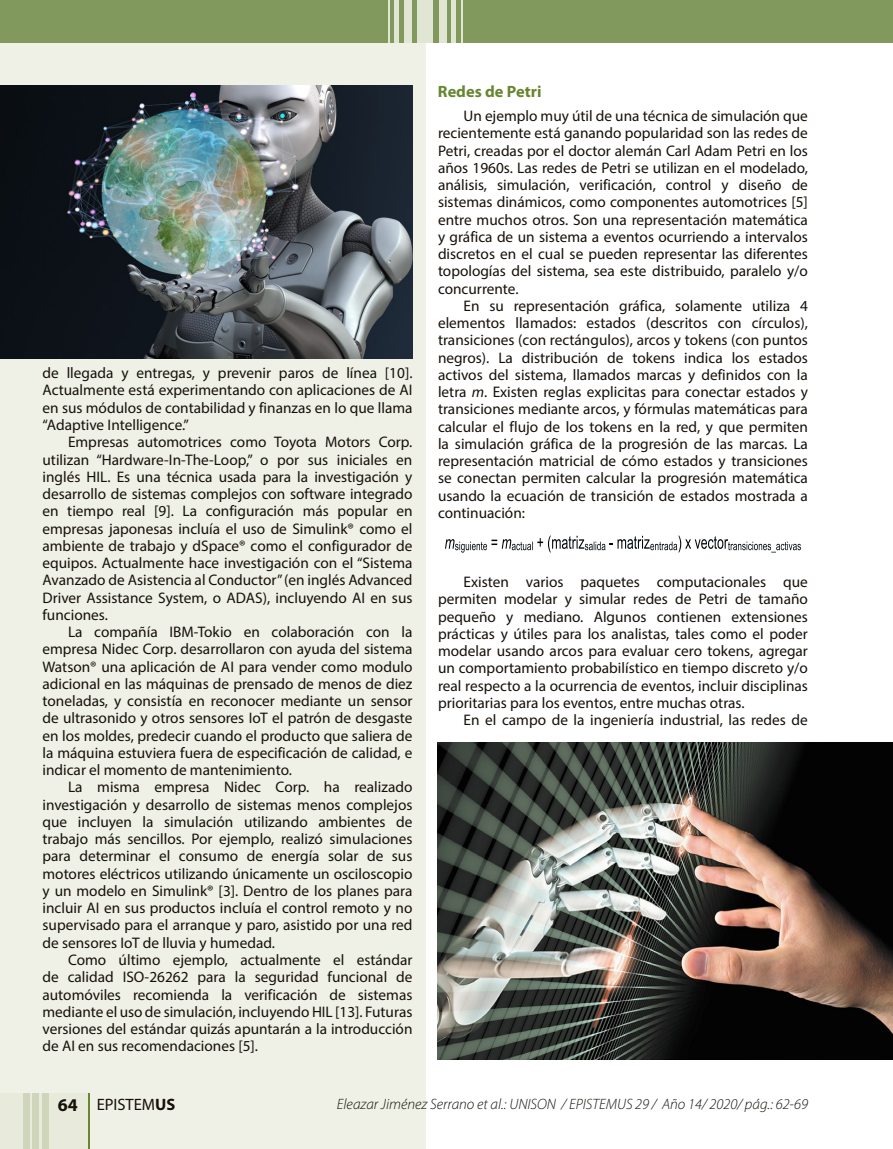
<style>
.page{position:relative;width:893px;height:1149px;background:#fff}
.page>*{position:absolute;margin:0;border:0;box-sizing:border-box;transform-origin:0 0}
.t1{font:16.5px "Myriad Pro";color:#16100a}
.t2{font:700 16.35px "Myriad Pro";color:#67862f}
.t3{font:15.3px/17.2px "Myriad Pro";color:#16100a;text-align:justify}
.t4{font:italic 300 15px "Myriad Pro";color:#16100a}
.s1{font-style:italic}
.s2{font-weight:700;font-size:18px}
.s3{font-weight:700}
</style>
<div class="page">
<div style="left:0;top:0;width:425px;height:1148px;background:#eff1e6"></div>
<svg style="left:445px;top:535px;width:356px;height:17px"></svg>
<div style="left:0;top:0;width:893px;height:43px;background:#81995c"></div>
<div style="left:417px;top:0;width:16px;height:43px;background:#e1e5d3"></div>
<div style="left:439px;top:0;width:8px;height:43px;background:#e1e5d3"></div>
<div style="left:404px;top:0;width:8px;height:43px;background:#e1e5d3"></div>
<hr style="left:452px;top:0;width:4px;height:43px;background:#e1e5d3">
<hr style="left:461px;top:0;width:2px;height:43px;background:#e1e5d3">
<hr style="left:388px;top:0;width:1px;height:43px;background:#e1e5d3">
<hr style="left:395px;top:0;width:4px;height:43px;background:#e1e5d3">
<img style="left:0;top:85px;width:412px;height:273px">
<img style="left:438px;top:742px;width:455px;height:317px">
<div style="left:0;top:1092px;width:89px;height:56px;background:#e8ebdc"></div>
<div style="left:23px;top:1092px;width:6px;height:56px;background:#ced5bb"></div>
<div style="left:32px;top:1092px;width:7px;height:56px;background:#ced5bb"></div>
<div style="left:42px;top:1092px;width:6px;height:56px;background:#ced5bb"></div>
<hr style="left:88px;top:1092px;width:1px;height:56px;background:#67862f">
<p class="t3" style="left:43px;top:364px;width:371px">de llegada y entregas, y prevenir paros de línea [10].<br>Actualmente está experimentando con aplicaciones de AI en sus módulos de contabilidad y finanzas en lo que llama “Adaptive Intelligence.”</p>
<p class="t3" style="left:43px;top:433px;width:371px;text-indent:26px">Empresas automotrices como Toyota Motors Corp. utilizan “Hardware-In-The-Loop,” o por sus iniciales en inglés HIL. Es una técnica usada para la investigación y desarrollo de sistemas complejos con software integrado en tiempo real [9]. La configuración más popular en empresas japonesas incluía el uso de Simulink® como el ambiente de trabajo y dSpace® como el configurador de equipos. Actualmente hace investigación con el “Sistema Avanzado de Asistencia al Conductor” (en inglés Advanced Driver Assistance System, o ADAS), incluyendo AI en sus funciones.</p>
<p class="t3" style="left:43px;top:623px;width:371px;text-indent:26px">La compañía IBM-Tokio en colaboración con la empresa Nidec Corp. desarrollaron con ayuda del sistema Watson® una aplicación de AI para vender como modulo adicional en las máquinas de prensado de menos de diez toneladas, y consistía en reconocer mediante un sensor de ultrasonido y otros sensores IoT el patrón de desgaste en los moldes, predecir cuando el producto que saliera de la máquina estuviera fuera de especificación de calidad, e indicar el momento de mantenimiento.</p>
<p class="t3" style="left:43px;top:778px;width:371px;text-indent:26px">La misma empresa Nidec Corp. ha realizado investigación y desarrollo de sistemas menos complejos que incluyen la simulación utilizando ambientes de trabajo más sencillos. Por ejemplo, realizó simulaciones para determinar el consumo de energía solar de sus motores eléctricos utilizando únicamente un osciloscopio y un modelo en Simulink® [3]. Dentro de los planes para incluir AI en sus productos incluía el control remoto y no supervisado para el arranque y paro, asistido por una red de sensores IoT de lluvia y humedad.</p>
<p class="t3" style="left:43px;top:950px;width:371px;text-indent:26px">Como último ejemplo, actualmente el estándar de calidad ISO-26262 para la seguridad funcional de automóviles recomienda la verificación de sistemas mediante el uso de simulación, incluyendo HIL [13]. Futuras versiones del estándar quizás apuntarán a la introducción de AI en sus recomendaciones [5].</p>
<p class="t2" style="left:438px;top:81px;width:105px">Redes de Petri</p>
<p class="t3" style="left:438px;top:107px;width:371px;text-indent:26px">Un ejemplo muy útil de una técnica de simulación que recientemente está ganando popularidad son las redes de Petri, creadas por el doctor alemán Carl Adam Petri en los años 1960s. Las redes de Petri se utilizan en el modelado, análisis, simulación, verificación, control y diseño de sistemas dinámicos, como componentes automotrices [5] entre muchos otros. Son una representación matemática y gráfica de un sistema a eventos ocurriendo a intervalos discretos en el cual se pueden representar las diferentes topologías del sistema, sea este distribuido, paralelo y/o concurrente.</p>
<p class="t3" style="left:438px;top:297px;width:371px;text-indent:26px">En su representación gráfica, solamente utiliza 4 elementos llamados: estados (descritos con círculos), transiciones (con rectángulos), arcos y tokens (con puntos negros). La distribución de tokens indica los estados activos del sistema, llamados marcas y definidos con la letra <span class="s1">m</span>. Existen reglas explicitas para conectar estados y transiciones mediante arcos, y fórmulas matemáticas para calcular el flujo de los tokens en la red, y que permiten la simulación gráfica de la progresión de las marcas. La representación matricial de cómo estados y transiciones se conectan permiten calcular la progresión matemática usando la ecuación de transición de estados mostrada a continuación:</p>
<p class="t3" style="left:438px;top:573px;width:371px;text-indent:26px">Existen varios paquetes computacionales que permiten modelar y simular redes de Petri de tamaño pequeño y mediano. Algunos contienen extensiones prácticas y útiles para los analistas, tales como el poder modelar usando arcos para evaluar cero tokens, agregar un comportamiento probabilístico en tiempo discreto y/o real respecto a la ocurrencia de eventos, incluir disciplinas prioritarias para los eventos, entre muchas otras.</p>
<p class="t3" style="left:463px;top:711px;width:346px">En el campo de la ingeniería industrial, las redes de</p>
<p class="t1" style="left:58px;top:1093px;width:119px"><span class="s2">64</span> EPISTEM<span class="s3">US</span></p>
<p class="t4" style="left:337px;top:1094px;width:472px">Eleazar Jiménez Serrano et al.: UNISON / EPISTEMUS 29 / Año 14/ 2020/ pág.: 62-69</p>
</div>
